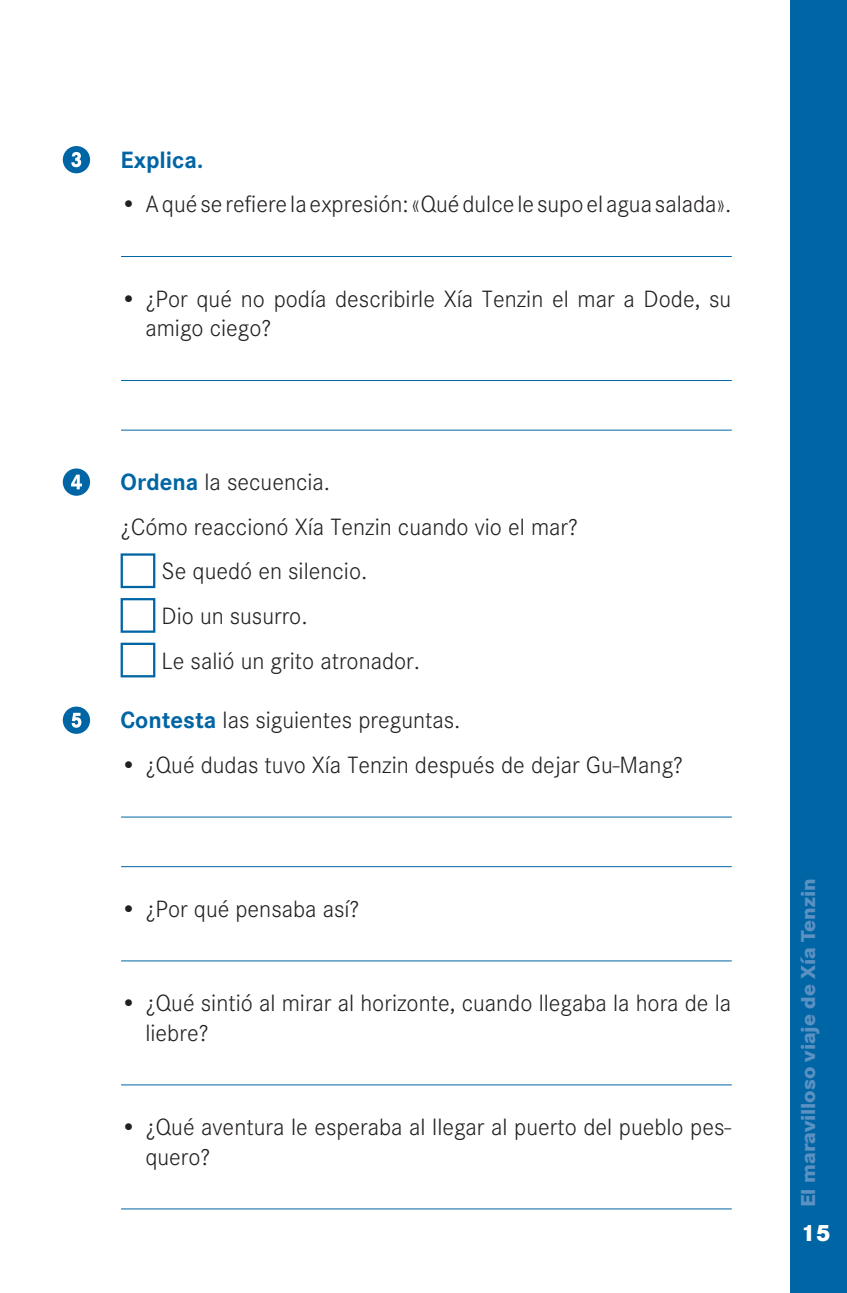
<style>
.page{position:relative;width:847px;height:1293px;background:#fff}
.page>*{position:absolute;margin:0;border:0;box-sizing:border-box;transform-origin:0 0}
.t1{font:300 24.5px/29.8px "Corporate S";color:#231f20}
.t2{font:700 24.5px "Corporate S";color:#0065a4}
.t3{font:800 24.5px "Corporate S";color:#fff}
.t4{font:800 21px "Corporate S";color:#5a91c2}
.s1{font-weight:400}
.s2{font-weight:700;color:#0065a4}
</style>
<div class="page">
<div style="left:790px;top:0;width:56px;height:1293px;background:#0065a4"></div>
<svg style="left:63px;top:146px;width:27px;height:27px"></svg>
<hr style="left:121px;top:256px;width:610px;height:1px;background:#0065a4">
<hr style="left:121px;top:380px;width:610px;height:1px;background:#0065a4">
<hr style="left:121px;top:430px;width:610px;height:1px;background:#0065a4">
<svg style="left:63px;top:468px;width:27px;height:28px"></svg>
<div style="left:121px;top:553px;width:34px;height:35px;border:2px solid #0065a4"></div>
<div style="left:121px;top:598px;width:34px;height:35px;border:2px solid #0065a4"></div>
<div style="left:121px;top:643px;width:34px;height:34px;border:2px solid #0065a4"></div>
<svg style="left:63px;top:706px;width:27px;height:28px"></svg>
<hr style="left:121px;top:816px;width:610px;height:1px;background:#0065a4">
<hr style="left:121px;top:866px;width:610px;height:1px;background:#0065a4">
<hr style="left:121px;top:960px;width:610px;height:1px;background:#0065a4">
<hr style="left:121px;top:1084px;width:610px;height:1px;background:#0065a4">
<hr style="left:121px;top:1208px;width:610px;height:1px;background:#0065a4">
<p class="t2" style="left:121px;top:150px;width:84px">Explica.</p>
<p class="t1" style="left:121px;top:192px;width:612px"><span class="s1">•</span> A qué se refiere la expresión: «Qué dulce le supo el agua salada».</p>
<p class="t1" style="left:145px;top:286px;width:587px;text-indent:-25px"><span class="s1">•</span> ¿Por qué no podía describirle Xía Tenzin el mar a Dode, su amigo ciego?</p>
<p class="t1" style="left:121px;top:469px;width:211px"><span class="s2">Ordena</span> la secuencia.</p>
<p class="t1" style="left:121px;top:514px;width:459px">¿Cómo reaccionó Xía Tenzin cuando vio el mar?</p>
<p class="t1" style="left:161px;top:558px;width:207px">Se quedó en silencio.</p>
<p class="t1" style="left:161px;top:603px;width:148px">Dio un susurro.</p>
<p class="t1" style="left:161px;top:648px;width:260px">Le salió un grito atronador.</p>
<p class="t1" style="left:121px;top:707px;width:341px"><span class="s2">Contesta</span> las siguientes preguntas.</p>
<p class="t1" style="left:121px;top:752px;width:564px"><span class="s1">•</span> ¿Qué dudas tuvo Xía Tenzin después de dejar Gu-Mang?</p>
<p class="t1" style="left:121px;top:896px;width:240px"><span class="s1">•</span> ¿Por qué pensaba así?</p>
<p class="t1" style="left:145px;top:990px;width:587px;text-indent:-25px"><span class="s1">•</span> ¿Qué sintió al mirar al horizonte, cuando llegaba la hora de la liebre?</p>
<p class="t1" style="left:145px;top:1114px;width:587px;text-indent:-25px"><span class="s1">•</span> ¿Qué aventura le esperaba al llegar al puerto del pueblo pes&shy;quero?</p>
<p class="t4" style="left:800px;top:1207px;width:330px;rotate:-90deg">El maravilloso viaje de Xía Tenzin</p>
<p class="t3" style="left:800px;top:1223px;width:32px">15</p>
</div>
